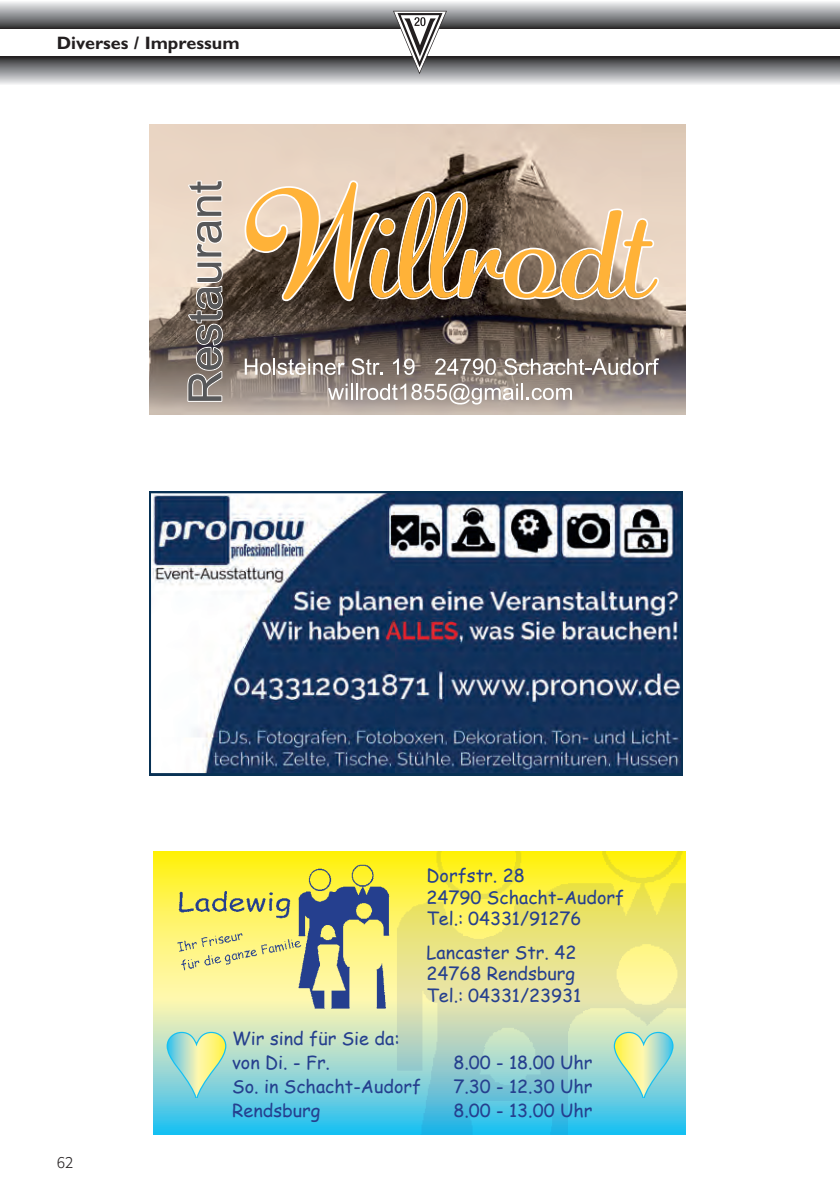
<style>
.page{position:relative;width:840px;height:1191px;background:#fff}
.page>*{position:absolute;margin:0;border:0;box-sizing:border-box;transform-origin:0 0}
.t1{font:18px/21.6px "Comic Sans MS";color:#253f8e}
.t2{font:700 18px "Gill Sans Std";color:#231f20}
.t3{font:300 16px "Formata";color:#231f20;scale:.9 1}
</style>
<div class="page">
<div style="left:0;top:0;width:839px;height:28px;background:linear-gradient(to bottom,#fbfcff,#3f4043)"></div>
<div style="left:0;top:57px;width:839px;height:28px;background:linear-gradient(to bottom,#303133,#ecedf0)"></div>
<svg style="left:393px;top:11px;width:53px;height:63px"></svg>
<svg style="left:420px;top:17px;width:5px;height:9px"></svg>
<svg style="left:154px;top:851px;width:230px;height:283px;background:#a3dcba"></svg>
<img style="left:174px;top:861px;width:210px;height:148px">
<img style="left:384px;top:851px;width:300px;height:283px">
<img style="left:150px;top:125px;width:535px;height:162px">
<img style="left:150px;top:287px;width:535px;height:127px">
<svg style="left:244px;top:358px;width:100px;height:17px"></svg>
<svg style="left:351px;top:358px;width:31px;height:17px"></svg>
<svg style="left:393px;top:358px;width:5px;height:17px"></svg>
<svg style="left:404px;top:358px;width:10px;height:17px"></svg>
<svg style="left:434px;top:358px;width:61px;height:17px"></svg>
<svg style="left:504px;top:358px;width:154px;height:17px"></svg>
<svg style="left:328px;top:383px;width:243px;height:21px"></svg>
<svg style="left:187px;top:180px;width:36px;height:222px;background:#a19891"></svg>
<svg style="left:244px;top:180px;width:414px;height:121px;background:#b0926a"></svg>
<svg style="left:149px;top:491px;width:533px;height:284px"></svg>
<svg style="left:165px;top:1030px;width:62px;height:77px;background:#8cd5d6"></svg>
<svg style="left:612px;top:1030px;width:62px;height:77px;background:#8cd5d6"></svg>
<p class="t2" style="left:57px;top:32px;width:184px">Diverses / Impressum</p>
<p class="t1" style="left:232px;top:1025px;width:169px;line-height:24px">Wir sind für Sie da: von Di. - Fr.</p>
<p class="t1" style="left:426px;top:864px;width:199px">Dorfstr. 28<br>24790 Schacht-Audorf<br>Tel.: 04331/91276</p>
<p class="t1" style="left:426px;top:940px;width:156px">Lancaster Str. 42<br>24768 Rendsburg<br>Tel.: 04331/23931</p>
<p class="t1" style="left:453px;top:1050px;width:140px">8.00 - 18.00 Uhr</p>
<p class="t3" style="left:57px;top:1153px;width:20px">62</p>
<p class="t1" style="left:232px;top:1074px;width:190px">So. in Schacht-Audorf</p>
<p class="t1" style="left:453px;top:1074px;width:140px">7.30 - 12.30 Uhr</p>
<p class="t1" style="left:232px;top:1098px;width:90px">Rendsburg</p>
<p class="t1" style="left:453px;top:1098px;width:140px">8.00 - 13.00 Uhr</p>
</div>
